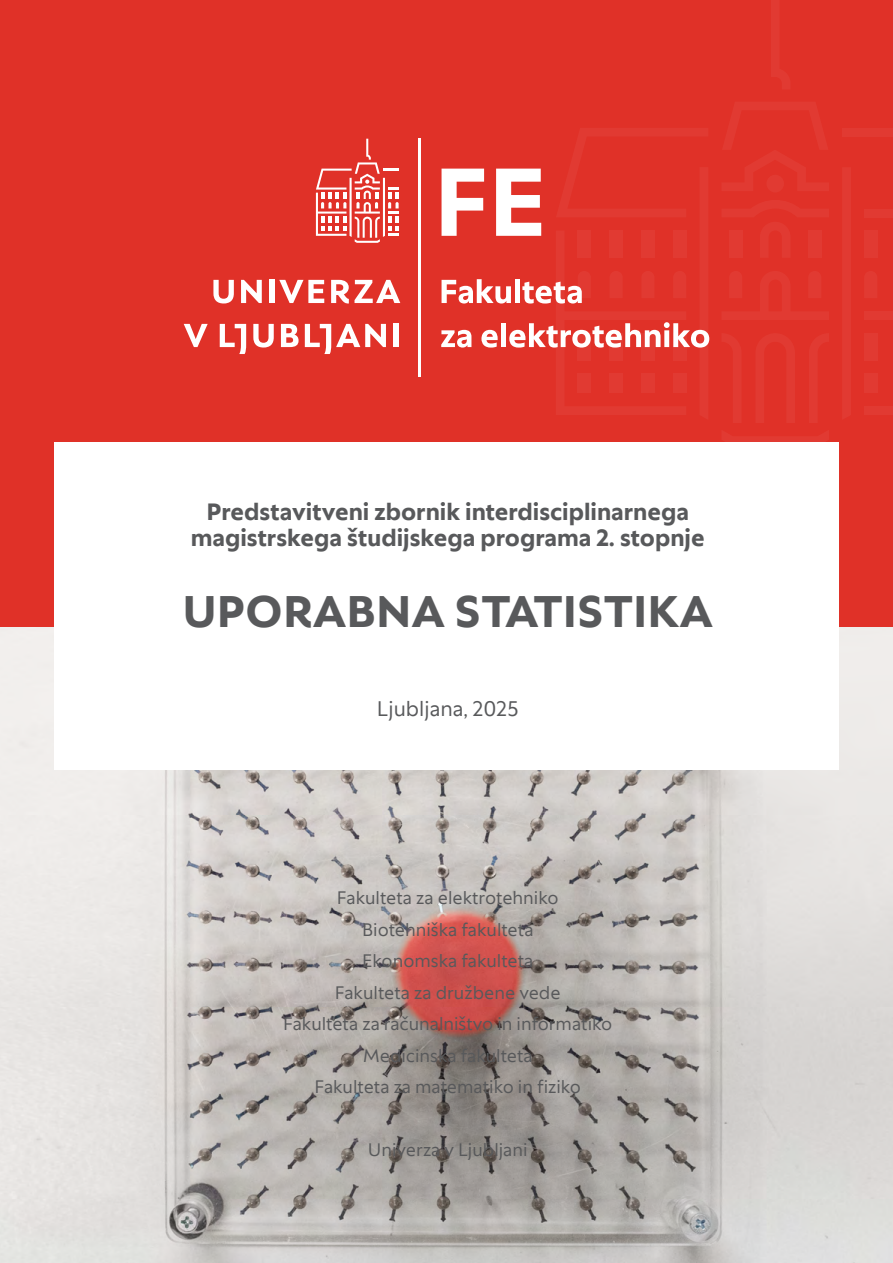
<style>
.page{position:relative;width:893px;height:1263px;background:#fff}
.page>*{position:absolute;margin:0;border:0;box-sizing:border-box;transform-origin:0 0}
.t1{font:700 45px "Univerza Sans";color:#58595b}
.t2{font:700 24px/26px "Univerza Sans";color:#58595b;text-align:center}
.t3{font:21px "Univerza Sans";color:#58595b}
.t4{font:18px/31.5px "Univerza Sans";color:#58595b;text-align:center}
</style>
<div class="page">
<img style="left:0;top:627px;width:893px;height:636px">
<div style="left:0;top:0;width:893px;height:627px;background:#e03128"></div>
<div style="left:864px;top:333px;width:13px;height:27px;background:#e13a32"></div>
<div style="left:864px;top:311px;width:29px;height:9px;background:#e13a32"></div>
<div style="left:864px;top:406px;width:29px;height:9px;background:#e13a32"></div>
<div style="left:864px;top:373px;width:13px;height:20px;background:#e13a32"></div>
<div style="left:864px;top:209px;width:29px;height:8px;background:#e13a32"></div>
<div style="left:842px;top:128px;width:51px;height:9px;background:#e13a32"></div>
<div style="left:864px;top:230px;width:13px;height:28px;background:#e13a32"></div>
<div style="left:766px;top:175px;width:18px;height:18px;background:#e13a32;border-radius:50%"></div>
<div style="left:808px;top:230px;width:13px;height:28px;background:#e13a32"></div>
<svg style="left:441px;top:168px;width:268px;height:180px"></svg>
<svg style="left:213px;top:280px;width:21px;height:23px"></svg>
<svg style="left:241px;top:280px;width:21px;height:23px"></svg>
<svg style="left:331px;top:280px;width:18px;height:24px"></svg>
<div style="left:269px;top:280px;width:5px;height:23px;background:#fff"></div>
<svg style="left:279px;top:280px;width:45px;height:23px"></svg>
<svg style="left:355px;top:280px;width:45px;height:23px"></svg>
<svg style="left:220px;top:324px;width:26px;height:30px"></svg>
<svg style="left:184px;top:324px;width:24px;height:23px"></svg>
<div style="left:393px;top:324px;width:6px;height:23px;background:#fff"></div>
<svg style="left:253px;top:324px;width:21px;height:23px"></svg>
<svg style="left:281px;top:324px;width:18px;height:23px"></svg>
<svg style="left:305px;top:324px;width:81px;height:30px"></svg>
<hr style="left:419px;top:139px;width:2px;height:238px;background:#fff">
<svg style="left:316px;top:139px;width:83px;height:104px"></svg>
<div style="left:54px;top:442px;width:785px;height:328px;background:#fff"></div>
<h2 class="t2" style="left:191px;top:498px;width:515px">Predstavitveni zbornik interdisciplinarnega magistrskega študijskega programa 2. stopnje</h2>
<h1 class="t1" style="left:182px;top:577px;width:532px">UPORABNA STATISTIKA</h1>
<p class="t3" style="left:377px;top:693px;width:144px">Ljubljana, 2025</p>
<p class="t4" style="left:283px;top:881px;width:331px">Fakulteta za elektrotehniko<br>Biotehniška fakulteta<br>Ekonomska fakulteta<br>Fakulteta za družbene vede<br>Fakulteta za računalništvo in informatiko<br>Medicinska fakulteta<br>Fakulteta za matematiko in fiziko</p>
<p class="t4" style="left:368px;top:1133px;width:161px">Univerza v Ljubljani</p>
</div>
